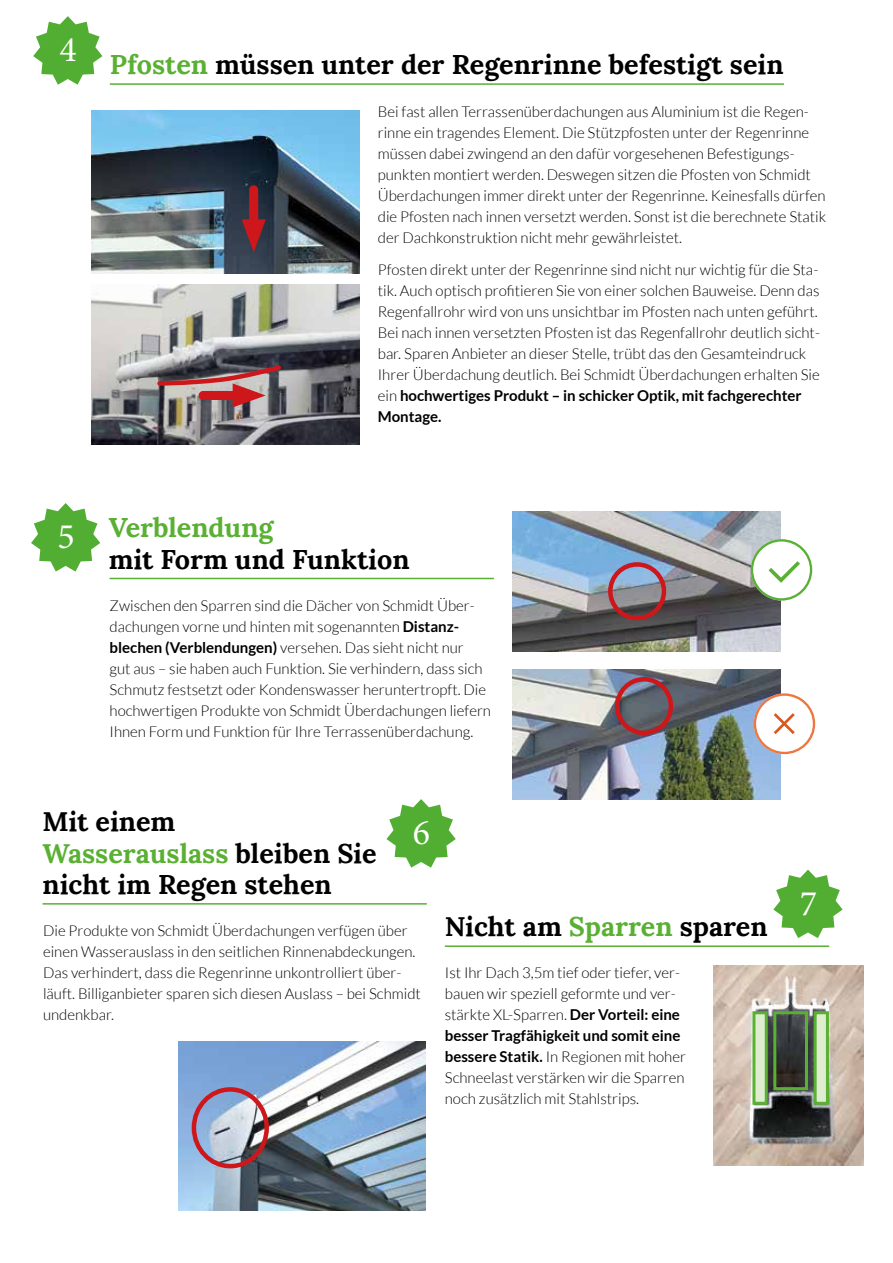
<style>
.page{position:relative;width:893px;height:1263px;background:#fff}
.page>*{position:absolute;margin:0;border:0;box-sizing:border-box;transform-origin:0 0}
.t1{font:36px "Minion Pro";color:#fff}
.t2{font:700 27px/31.5px "Lora";color:#000}
.t3{font:700 27px "Lora";color:#5ab033}
.t4{font:300 15px/21px "Lato";color:#000}
.s1{color:#5ab033}
.s2{font-weight:700}
</style>
<div class="page">
<hr style="left:110px;top:83px;width:674px;height:2px;background:#5ab033">
<hr style="left:110px;top:578px;width:384px;height:1px;background:#5ab033">
<img style="left:713px;top:966px;width:150px;height:199px">
<img style="left:512px;top:669px;width:268px;height:130px">
<img style="left:512px;top:512px;width:268px;height:139px">
<img style="left:178px;top:1041px;width:247px;height:170px">
<img style="left:92px;top:285px;width:268px;height:160px">
<hr style="left:43px;top:903px;width:384px;height:2px;background:#5ab033">
<svg style="left:751px;top:539px;width:61px;height:62px"></svg>
<svg style="left:754px;top:693px;width:61px;height:61px"></svg>
<svg style="left:33px;top:16px;width:69px;height:69px"></svg>
<svg style="left:31px;top:503px;width:69px;height:69px"></svg>
<svg style="left:386px;top:799px;width:70px;height:69px"></svg>
<svg style="left:773px;top:869px;width:70px;height:69px"></svg>
<hr style="left:445px;top:945px;width:384px;height:2px;background:#5ab033">
<div style="left:773px;top:1011px;width:35px;height:79px;border:3px solid #5ab033"></div>
<div style="left:814px;top:1011px;width:15px;height:94px;background:#deecd0;border:3px solid #5ab033"></div>
<div style="left:752px;top:1011px;width:16px;height:94px;background:#deecd0;border:3px solid #5ab033"></div>
<div style="left:192px;top:1087px;width:77px;height:81px;border:4px solid #cd171a;border-radius:50%"></div>
<div style="left:608px;top:562px;width:58px;height:58px;border:4px solid #cd171a;border-radius:50%"></div>
<div style="left:615px;top:677px;width:58px;height:58px;border:4px solid #cd171a;border-radius:50%"></div>
<img style="left:92px;top:111px;width:268px;height:162px">
<svg style="left:155px;top:363px;width:128px;height:44px;background:#8e6668"></svg>
<div style="left:249px;top:190px;width:9px;height:43px;background:#cd171a"></div>
<svg style="left:242px;top:219px;width:24px;height:33px"></svg>
<h1 class="t1" style="left:59px;top:25px;width:19px">4</h1>
<h2 class="t2" style="left:110px;top:46px;width:675px"><span class="s1">Pfosten</span> müssen unter der Regenrinne befestigt sein</h2>
<p class="t4" style="left:378px;top:101px;width:450px">Bei fast allen Terrassenüberdachungen aus Aluminium ist die Regen&shy;rinne ein tragendes Element. Die Stützpfosten unter der Regenrinne müssen dabei zwingend an den dafür vorgesehenen Befestigungs&shy;punkten montiert werden. Deswegen sitzen die Pfosten von Schmidt Überdachungen immer direkt unter der Regenrinne. Keinesfalls dürfen die Pfosten nach innen versetzt werden. Sonst ist die berechnete Statik der Dachkonstruktion nicht mehr gewährleistet.</p>
<p class="t4" style="left:378px;top:259px;width:444px">Pfosten direkt unter der Regenrinne sind nicht nur wichtig für die Sta&shy;tik. Auch optisch profitieren Sie von einer solchen Bauweise. Denn das Regenfallrohr wird von uns unsichtbar im Pfosten nach unten geführt.<br>Bei nach innen versetzten Pfosten ist das Regenfallrohr deutlich sicht&shy;bar. Sparen Anbieter an dieser Stelle, trübt das den Gesamteindruck Ihrer Überdachung deutlich. Bei Schmidt Überdachungen erhalten Sie ein <span class="s2">hochwertiges Produkt – in schicker Optik, mit fachgerechter Montage.</span></p>
<h1 class="t1" style="left:57px;top:512px;width:19px">5</h1>
<h2 class="t3" style="left:109px;top:504px;width:166px">Verblendung</h2>
<h2 class="t2" style="left:109px;top:540px;width:302px">mit Form und Funktion</h2>
<p class="t4" style="left:110px;top:595px;width:383px">Zwischen den Sparren sind die Dächer von Schmidt Über&shy;dachungen vorne und hinten mit sogenannten <span class="s2">Distanz&shy;blechen (Verblendungen)</span> versehen. Das sieht nicht nur<br>gut aus – sie haben auch Funktion. Sie verhindern, dass sich Schmutz festsetzt oder Kondenswasser heruntertropft. Die hochwertigen Produkte von Schmidt Überdachungen liefern Ihnen Form und Funktion für Ihre Terrassenüberdachung.</p>
<h2 class="t2" style="left:43px;top:803px;width:336px">Mit einem<br><span class="s1">Wasserauslass</span> bleiben Sie nicht im Regen stehen</h2>
<h1 class="t1" style="left:413px;top:808px;width:19px">6</h1>
<p class="t4" style="left:43px;top:920px;width:379px">Die Produkte von Schmidt Überdachungen verfügen über einen Wasserauslass in den seitlichen Rinnenabdeckungen.<br>Das verhindert, dass die Regenrinne unkontrolliert über&shy;läuft. Billiganbieter sparen sich diesen Auslass – bei Schmidt undenkbar.</p>
<h2 class="t2" style="left:445px;top:908px;width:324px">Nicht am <span class="s1">Sparren</span> sparen</h2>
<p class="t4" style="left:445px;top:962px;width:243px">Ist Ihr Dach 3,5m tief oder tiefer, ver&shy;bauen wir speziell geformte und ver&shy;stärkte XL-Sparren. <span class="s2">Der Vorteil: eine besser Tragfähigkeit und somit eine bessere Statik.</span> In Regionen mit hoher Schneelast verstärken wir die Sparren noch zusätzlich mit Stahlstrips.</p>
<h1 class="t1" style="left:800px;top:879px;width:19px">7</h1>
</div>
